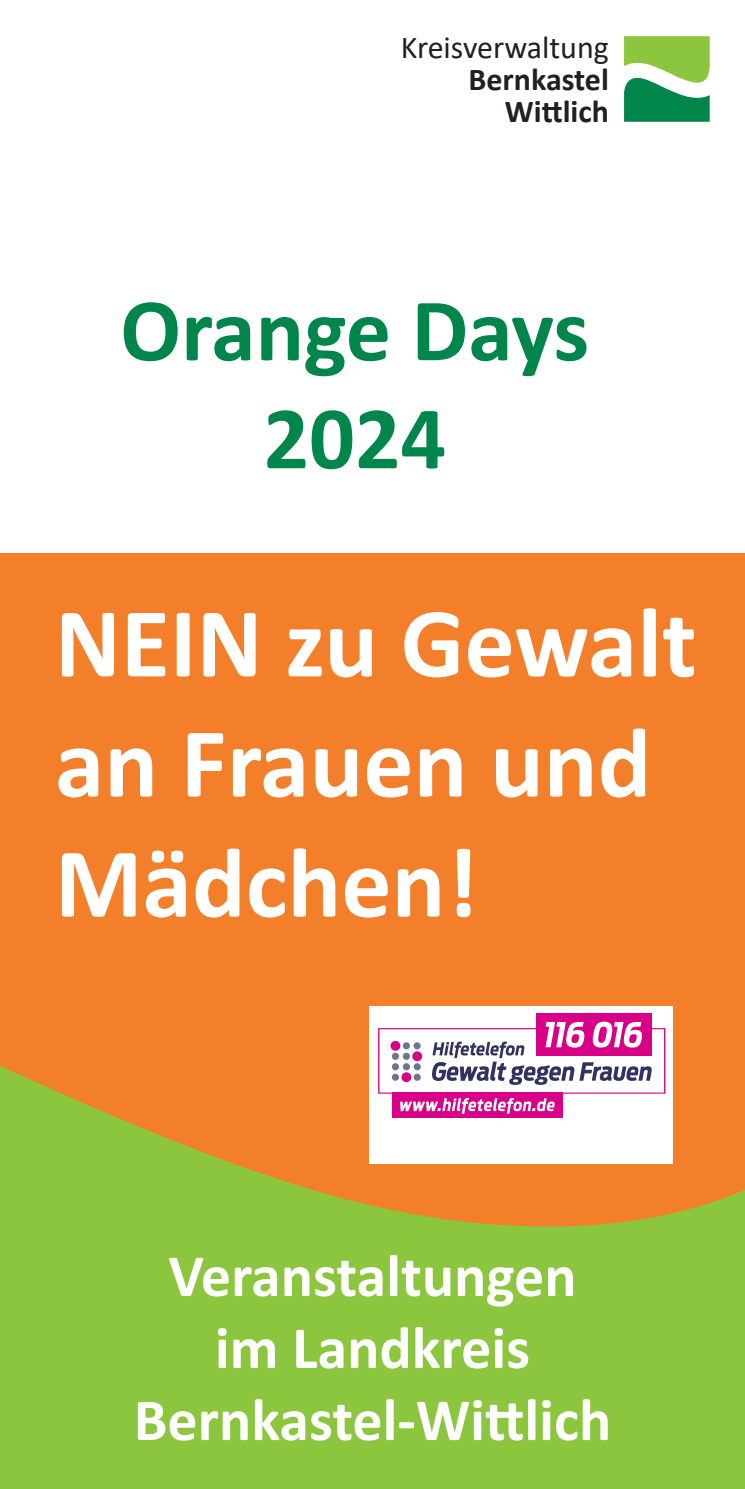
<style>
.page{position:relative;width:745px;height:1489px;background:#fff}
.page>*{position:absolute;margin:0;border:0;box-sizing:border-box;transform-origin:0 0}
.t1{font:700 100px/120px "Calibri";color:#fff}
.t2{font:700 90px/108px "Calibri";color:#00854a;text-align:center}
.t3{font:700 60px/72px "Calibri";color:#fff;text-align:center}
.t4{font:700 32px/32px "Calibri";color:#231f20;text-align:right}
.t5{font:32px "Calibri";color:#231f20}
</style>
<div class="page">
<div style="left:0;top:553px;width:744px;height:689px;background:#f47f2b"></div>
<svg style="left:0;top:1006px;width:744px;height:482px;fill:#8bc63e"></svg>
<svg style="left:624px;top:36px;width:85px;height:86px"></svg>
<div style="left:369px;top:1006px;width:303px;height:157px;background:#fff"></div>
<div style="left:392px;top:1092px;width:170px;height:25px;background:#d70087"></div>
<div style="left:535px;top:1012px;width:116px;height:43px;background:#d70087"></div>
<svg style="left:378px;top:1021px;width:287px;height:92px"></svg>
<p class="t5" style="left:400px;top:25px;width:209px">Kreisverwaltung</p>
<p class="t4" style="left:468px;top:63px;width:142px">Bernkastel<br>Wittlich</p>
<h2 class="t2" style="left:120px;top:275px;width:470px">Orange Days<br>2024</h2>
<h1 class="t1" style="left:55px;top:581px;width:643px">NEIN zu Gewalt an Frauen und<br>Mädchen!</h1>
<p class="t3" style="left:134px;top:1238px;width:478px">Veranstaltungen im Landkreis<br>Bernkastel-Wittlich</p>
</div>
